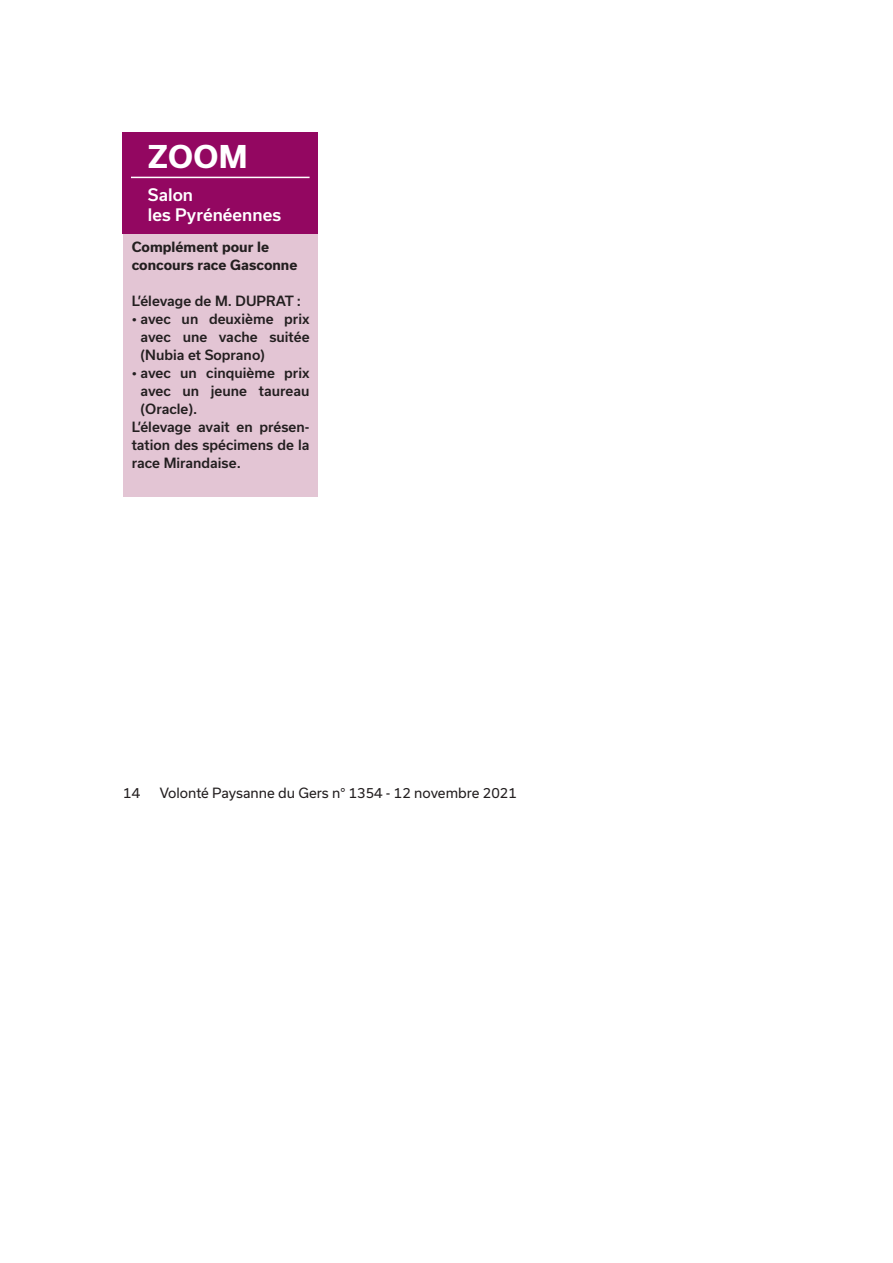
<style>
.page{position:relative;width:893px;height:1263px;background:#fff}
.page>*{position:absolute;margin:0;border:0;box-sizing:border-box;transform-origin:0 0}
.t1{font:700 30px "Usual";color:#fff}
.t2{font:500 16.5px/19.8px "Usual";color:#fff}
.t3{font:500 13.5px/18px "Usual";color:#231f20;text-align:justify}
.t4{font:13.5px "Usual";color:#231f20}
.t5{font:700 13.5px/18px "Usual";color:#231f20}
</style>
<div class="page">
<div style="left:123px;top:232px;width:195px;height:264px;background:#e3c5d4"></div>
<div style="left:122px;top:133px;width:196px;height:101px;background:#930761"></div>
<hr style="left:131px;top:177px;width:179px;height:1px;background:#fff">
<h1 class="t1" style="left:148px;top:140px;width:101px">ZOOM</h1>
<p class="t2" style="left:148px;top:185px;width:135px">Salon<br>les Pyrénéennes</p>
<p class="t5" style="left:132px;top:238px;width:167px">Complément pour le concours race Gasconne</p>
<p class="t3" style="left:132px;top:292px;width:171px">L’élevage de M. DUPRAT :</p>
<p class="t3" style="left:141px;top:310px;width:170px;text-indent:-9px">• avec un deuxième prix avec une vache suitée (Nubia et Soprano)</p>
<p class="t3" style="left:132px;top:364px;width:179px">• avec un cinquième prix</p>
<p class="t3" style="left:141px;top:382px;width:170px">avec un jeune taureau</p>
<p class="t3" style="left:141px;top:400px;width:58px">(Oracle).</p>
<p class="t3" style="left:132px;top:418px;width:179px">L’élevage avait en présen-</p>
<p class="t3" style="left:132px;top:436px;width:179px">tation des spécimens de la</p>
<p class="t3" style="left:132px;top:454px;width:111px">race Mirandaise.</p>
<p class="t4" style="left:123px;top:785px;width:18px">14</p>
<p class="t4" style="left:160px;top:785px;width:359px">Volonté Paysanne du Gers n° 1354 - 12 novembre 2021</p>
</div>
